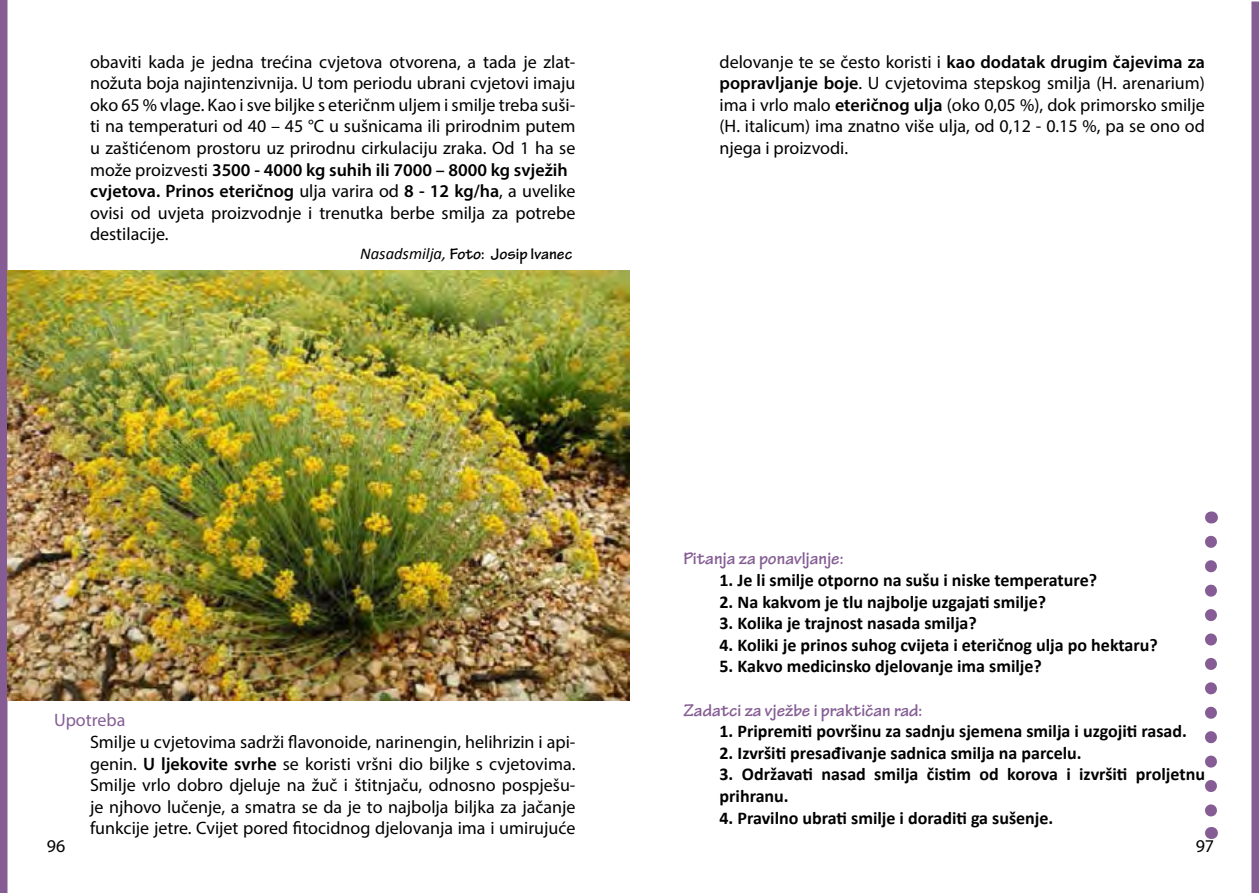
<style>
.page{position:relative;width:1259px;height:893px;background:#fff}
.page>*{position:absolute;margin:0;border:0;box-sizing:border-box;transform-origin:0 0}
.t1{font:18px/21.6px "Myriad Pro";color:#000;text-align:justify}
.t2{font:700 18px/21.6px "Calibri";color:#000}
.t3{font:700 18px "Tekton Pro";color:#855d94}
.t4{font:18px "Myriad Pro";color:#855d94}
.t5{font:700 16.5px "Tekton Pro";color:#000}
.s1{font-weight:600}
.s2{font-family:"Calibri";font-weight:400;font-style:italic}
</style>
<div class="page">
<div style="left:1251px;top:2px;width:8px;height:891px;background:#855d94"></div>
<div style="left:0;top:0;width:8px;height:893px;background:#855d94"></div>
<img style="left:8px;top:270px;width:621px;height:431px">
<svg style="left:1205px;top:542px;width:12px;height:275px"></svg>
<svg style="left:1211px;top:511px;width:1px;height:12px"></svg>
<svg style="left:1211px;top:827px;width:1px;height:12px"></svg>
<p class="t1" style="left:90px;top:50px;width:487px">obaviti kada je jedna trećina cvjetova otvorena, a tada je zlat&shy;nožuta boja najintenzivnija. U tom periodu ubrani cvjetovi imaju oko 65 % vlage. Kao i sve biljke s eteričnm uljem i smilje treba suši&shy;ti na temperaturi od 40 – 45 °C u sušnicama ili prirodnim putem u zaštićenom prostoru uz prirodnu cirkulaciju zraka. Od 1 ha se može proizvesti <span class="s1">3500 - 4000 kg suhih ili 7000 – 8000 kg svježih</span></p>
<p class="t1" style="left:90px;top:180px;width:487px"><span class="s1">cvjetova. Prinos eteričnog</span> ulja varira od <span class="s1">8 - 12 kg/ha</span>, a uvelike ovisi od uvjeta proizvodnje i trenutka berbe smilja za potrebe destilacije.</p>
<p class="t5" style="left:360px;top:244px;width:214px"><span class="s2">Nasadsmilja,</span> Foto: Josip Ivanec</p>
<p class="t1" style="left:719px;top:50px;width:487px">delovanje te se često koristi i <span class="s1">kao dodatak drugim čajevima za popravljanje boje</span>. U cvjetovima stepskog smilja (H. arenarium) ima i vrlo malo <span class="s1">eteričnog ulja</span> (oko 0,05 %), dok primorsko smilje (H. italicum) ima znatno više ulja, od 0,12 - 0.15 %, pa se ono od njega i proizvodi.</p>
<p class="t4" style="left:54px;top:709px;width:73px">Upotreba</p>
<p class="t1" style="left:90px;top:731px;width:487px">Smilje u cvjetovima sadrži flavonoide, narinengin, helihrizin i api&shy;genin. <span class="s1">U ljekovite svrhe</span> se koristi vršni dio biljke s cvjetovima.<br>Smilje vrlo dobro djeluje na žuč i štitnjaču, odnosno pospješu&shy;je njhovo lučenje, a smatra se da je to najbolja biljka za jačanje funkcije jetre. Cvijet pored fitocidnog djelovanja ima i umirujuće</p>
<p class="t3" style="left:683px;top:548px;width:162px">Pitanja za ponavljanje:</p>
<p class="t2" style="left:719px;top:569px;width:379px">1. Je li smilje otporno na sušu i niske temperature?</p>
<p class="t2" style="left:719px;top:591px;width:328px">2. Na kakvom je tlu najbolje uzgajati smilje?</p>
<p class="t2" style="left:719px;top:612px;width:259px">3. Kolika je trajnost nasada smilja?</p>
<p class="t2" style="left:719px;top:634px;width:440px">4. Koliki je prinos suhog cvijeta i eteričnog ulja po hektaru?</p>
<p class="t2" style="left:719px;top:656px;width:324px">5. Kakvo medicinsko djelovanje ima smilje?</p>
<p class="t3" style="left:683px;top:699px;width:241px">Zadatci za vježbe i praktičan rad:</p>
<p class="t2" style="left:719px;top:720px;width:469px">1. Pripremiti površinu za sadnju sjemena smilja i uzgojiti rasad.</p>
<p class="t2" style="left:719px;top:742px;width:364px">2. Izvršiti presađivanje sadnica smilja na parcelu.</p>
<p class="t2" style="left:719px;top:764px;width:487px">3. Održavati nasad smilja čistim od korova i izvršiti proljetnu prihranu.</p>
<p class="t2" style="left:719px;top:807px;width:335px">4. Pravilno ubrati smilje i doraditi ga sušenje.</p>
<p class="t1" style="left:47px;top:835px;width:20px">96</p>
<p class="t1" style="left:1195px;top:835px;width:20px">97</p>
</div>
